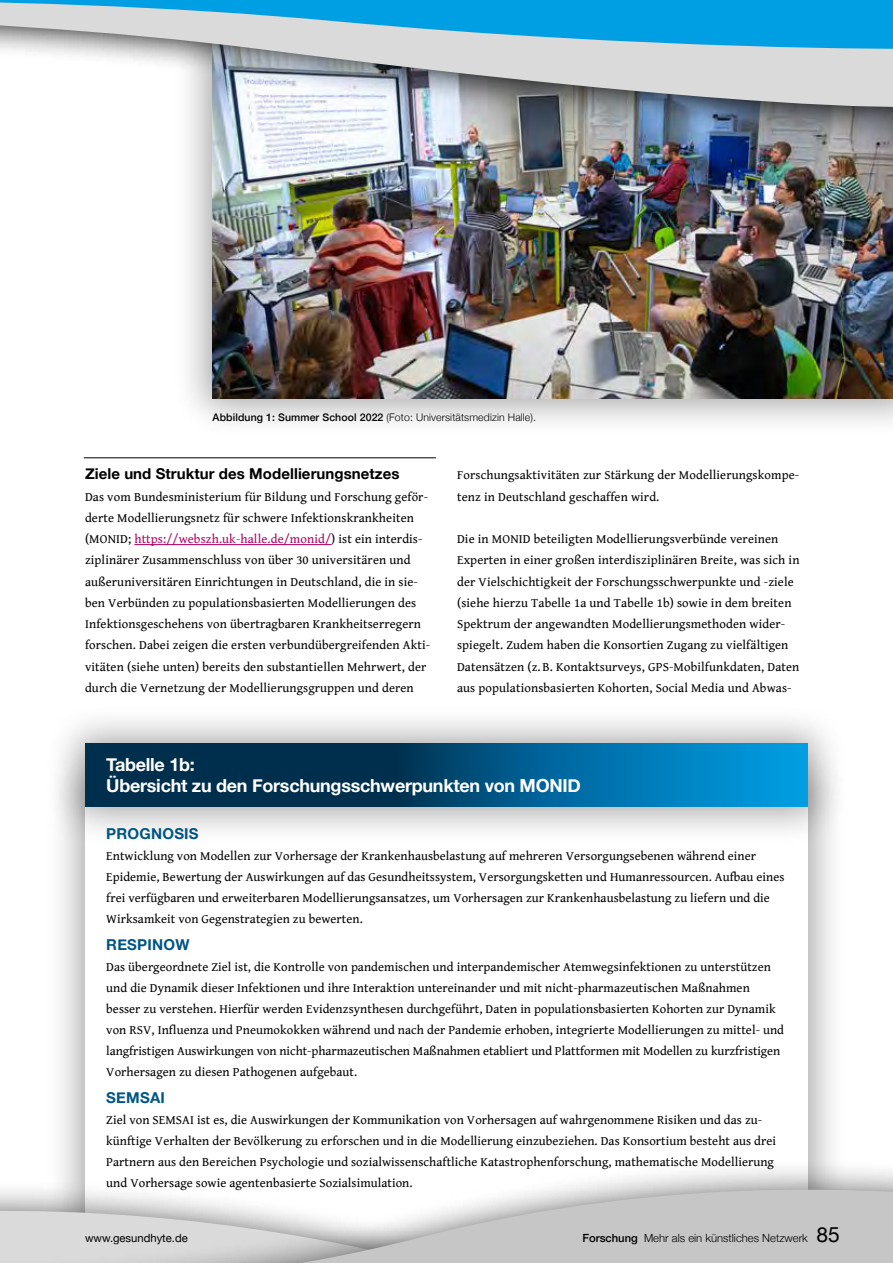
<style>
.page{position:relative;width:893px;height:1263px;background:#fff}
.page>*{position:absolute;margin:0;border:0;box-sizing:border-box;transform-origin:0 0}
.t1{font:700 18px/21px "Helvetica Neue";letter-spacing:-.015em;color:#fff}
.t2{font:700 15px "Helvetica Neue";letter-spacing:.005em;color:#000}
.t3{font:700 15px "Helvetica Neue";letter-spacing:.015em;color:#005584}
.t4{font:12.75px/21.3px "Gentium Book Basic";letter-spacing:.005em;color:#000}
.t5{font:300 11.25px "Helvetica Neue";color:#000}
.t6{font:11.25px "Helvetica Neue";color:#000}
.t7{font:300 10.5px "Helvetica Neue";letter-spacing:.01em;color:#000}
.s1{font-weight:500}
.s2{color:#b10061}
.s3{font-weight:400;font-size:21px}
</style>
<div class="page">
<div style="left:45px;top:746px;width:803px;height:517px;background:#000;opacity:.35"></div>
<div style="left:85px;top:785px;width:723px;height:478px;background:#fff"></div>
<div style="left:45px;top:704px;width:803px;height:143px;background:#000;opacity:.35"></div>
<svg style="left:85px;top:743px;width:723px;height:63px;background:#00537f"></svg>
<div style="left:172px;top:0;width:721px;height:439px;background:#000;opacity:.35"></div>
<img style="left:213px;top:138px;width:680px;height:260px">
<hr style="left:84px;top:457px;width:352px;height:1px;background:#000">
<hr style="left:134px;top:544px;width:197px;height:1px;background:#b10061">
<svg style="left:0;top:1107px;width:893px;height:156px"></svg>
<img style="left:172px;top:111px;width:721px;height:27px">
<svg style="left:38px;top:52px;width:855px;height:59px"></svg>
<svg style="left:0;top:0;width:893px;height:52px;background:#60b6db"></svg>
<p class="t7" style="left:213px;top:409px;width:325px"><span class="s1">Abbildung 1: Summer School 2022</span> (Foto: Universitätsmedizin Halle).</p>
<p class="t2" style="left:85px;top:462px;width:316px">Ziele und Struktur des Modellierungsnetzes</p>
<p class="t4" style="left:85px;top:485px;width:347px">Das vom Bundesministerium für Bildung und Forschung geför&shy;derte Modellierungsnetz für schwere Infektionskrankheiten (MONID; <span class="s2">https://webszh.uk-halle.de/monid/</span>) ist ein interdis&shy;ziplinärer Zusammenschluss von über 30 universitären und außeruniversitären Einrichtungen in Deutschland, die in sie&shy;ben Verbünden zu populationsbasierten Modellierungen des Infektionsgeschehens von übertragbaren Krankheitserregern forschen. Dabei zeigen die ersten verbundübergreifenden Akti&shy;vitäten (siehe unten) bereits den substantiellen Mehrwert, der durch die Vernetzung der Modellierungsgruppen und deren</p>
<p class="t4" style="left:457px;top:464px;width:344px">Forschungsaktivitäten zur Stärkung der Modellierungskompe&shy;tenz in Deutschland geschaffen wird.</p>
<p class="t4" style="left:457px;top:528px;width:344px">Die in MONID beteiligten Modellierungsverbünde vereinen Experten in einer großen interdisziplinären Breite, was sich in der Vielschichtigkeit der Forschungsschwerpunkte und -ziele (siehe hierzu Tabelle 1a und Tabelle 1b) sowie in dem breiten Spektrum der angewandten Modellierungsmethoden wider&shy;spiegelt. Zudem haben die Konsortien Zugang zu vielfältigen Datensätzen (z. B. Kontaktsurveys, GPS-Mobilfunkdaten, Daten aus populationsbasierten Kohorten, Social Media und Abwas-</p>
<h1 class="t1" style="left:106px;top:754px;width:476px">Tabelle 1b:<br>Übersicht zu den Forschungsschwerpunkten von MONID</h1>
<p class="t3" style="left:106px;top:822px;width:94px">PROGNOSIS</p>
<p class="t4" style="left:106px;top:845px;width:680px">Entwicklung von Modellen zur Vorhersage der Krankenhausbelastung auf mehreren Versorgungsebenen während einer Epidemie, Bewertung der Auswirkungen auf das Gesundheitssystem, Versorgungsketten und Humanressourcen. Aufbau eines frei verfügbaren und erweiterbaren Modellierungsansatzes, um Vorhersagen zur Krankenhausbelastung zu liefern und die Wirksamkeit von Gegenstrategien zu bewerten.</p>
<p class="t3" style="left:106px;top:933px;width:85px">RESPINOW</p>
<p class="t4" style="left:106px;top:956px;width:679px">Das übergeordnete Ziel ist, die Kontrolle von pandemischen und interpandemischer Atemwegsinfektionen zu unterstützen und die Dynamik dieser Infektionen und ihre Interaktion untereinander und mit nicht-pharmazeutischen Maßnahmen besser zu verstehen. Hierfür werden Evidenzsynthesen durchgeführt, Daten in populationsbasierten Kohorten zur Dynamik von RSV, Influenza und Pneumokokken während und nach der Pandemie erhoben, integrierte Modellierungen zu mittel- und langfristigen Auswirkungen von nicht-pharmazeutischen Maßnahmen etabliert und Plattformen mit Modellen zu kurzfristigen Vorhersagen zu diesen Pathogenen aufgebaut.</p>
<p class="t3" style="left:106px;top:1086px;width:60px">SEMSAI</p>
<p class="t4" style="left:106px;top:1109px;width:671px">Ziel von SEMSAI ist es, die Auswirkungen der Kommunikation von Vorhersagen auf wahrgenommene Risiken und das zu&shy;künftige Verhalten der Bevölkerung zu erforschen und in die Modellierung einzubeziehen. Das Konsortium besteht aus drei Partnern aus den Bereichen Psychologie und sozialwissenschaftliche Katastrophenforschung, mathematische Modellierung und Vorhersage sowie agentenbasierte Sozialsimulation.</p>
<p class="t6" style="left:85px;top:1229px;width:104px">www.gesundhyte.de</p>
<p class="t5" style="left:582px;top:1228px;width:259px"><span class="s1">Forschung</span> Mehr als ein künstliches Netzwerk <span class="s3">85</span></p>
</div>
